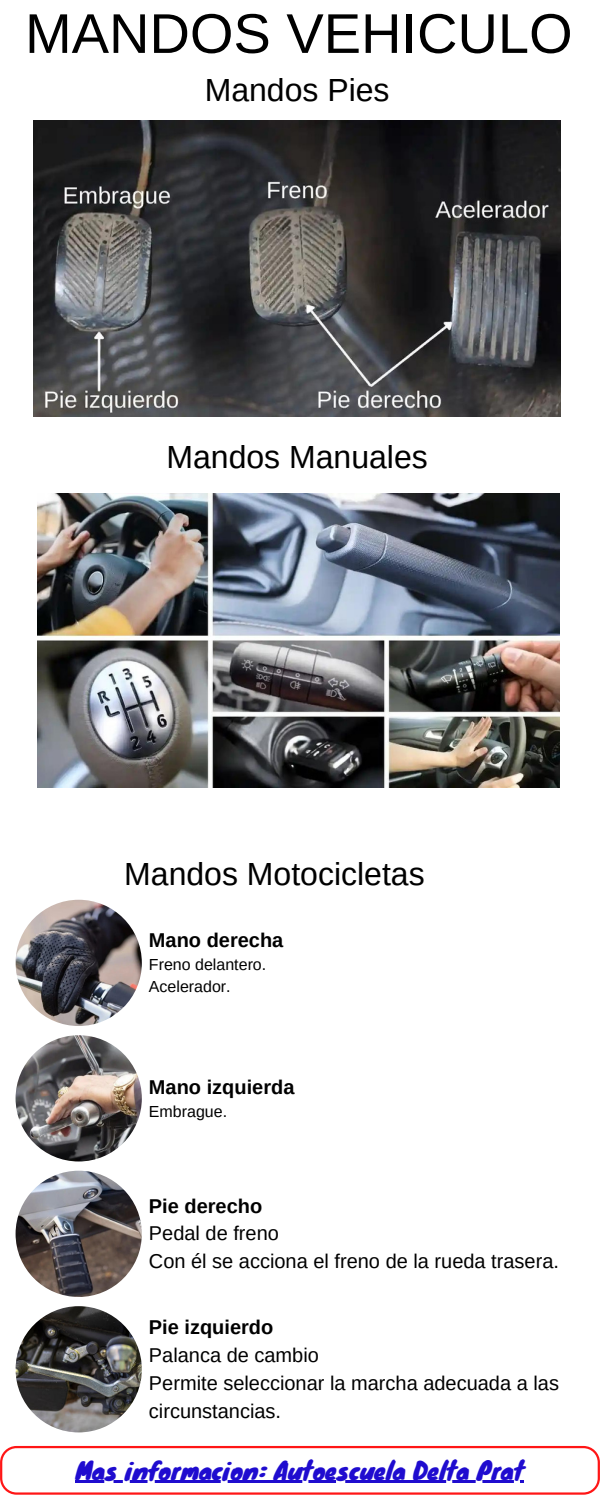
<style>
.page{position:relative;width:600px;height:1500px;background:#fff}
.page>*{position:absolute;margin:0;border:0;box-sizing:border-box;transform-origin:0 0}
.t1{font:56px "Arimo";color:#000}
.t2{font:32px "Arimo";color:#000}
.t3{font:24px "Knewave";color:#1f0ccf}
.t4{font:20px/27.8px "Arimo";color:#000}
.t5{font:700 20px "Arimo";color:#000}
.t6{font:16px/21.8px "Arimo";color:#000}
</style>
<div class="page">
<img style="left:34px;top:120px;width:527px;height:297px">
<img style="left:38px;top:494px;width:522px;height:294px">
<img style="left:16px;top:900px;width:126px;height:126px;border-radius:50%">
<img style="left:16px;top:1035px;width:126px;height:126px;border-radius:50%">
<img style="left:16px;top:1171px;width:126px;height:126px;border-radius:50%">
<img style="left:16px;top:1306px;width:126px;height:126px;border-radius:50%">
<svg style="left:0;top:1446px;width:600px;height:49px"></svg>
<hr style="left:76px;top:1480px;width:448px;height:3px;background:#1f0ccf">
<h1 class="t1" style="left:25px;top:-2px;width:549px">MANDOS VEHICULO</h1>
<h2 class="t2" style="left:205px;top:69px;width:186px">Mandos Pies</h2>
<h2 class="t2" style="left:166px;top:436px;width:263px">Mandos Manuales</h2>
<h2 class="t2" style="left:124px;top:853px;width:302px">Mandos Motocicletas</h2>
<p class="t5" style="left:149px;top:926px;width:136px">Mano derecha</p>
<p class="t6" style="left:149px;top:954px;width:119px">Freno delantero.<br>Acelerador.</p>
<p class="t5" style="left:149px;top:1073px;width:147px">Mano izquierda</p>
<p class="t6" style="left:149px;top:1100px;width:80px">Embrague.</p>
<p class="t5" style="left:149px;top:1192px;width:115px">Pie derecho</p>
<p class="t4" style="left:149px;top:1220px;width:412px">Pedal de freno<br>Con él se acciona el freno de la rueda trasera.</p>
<p class="t5" style="left:149px;top:1314px;width:126px">Pie izquierdo</p>
<p class="t4" style="left:149px;top:1341px;width:412px">Palanca de cambio<br>Permite seleccionar la marcha adecuada a las circunstancias.</p>
<p class="t3" style="left:76px;top:1451px;width:450px">Mas informacion: Autoescuela Delta Prat</p>
</div>
